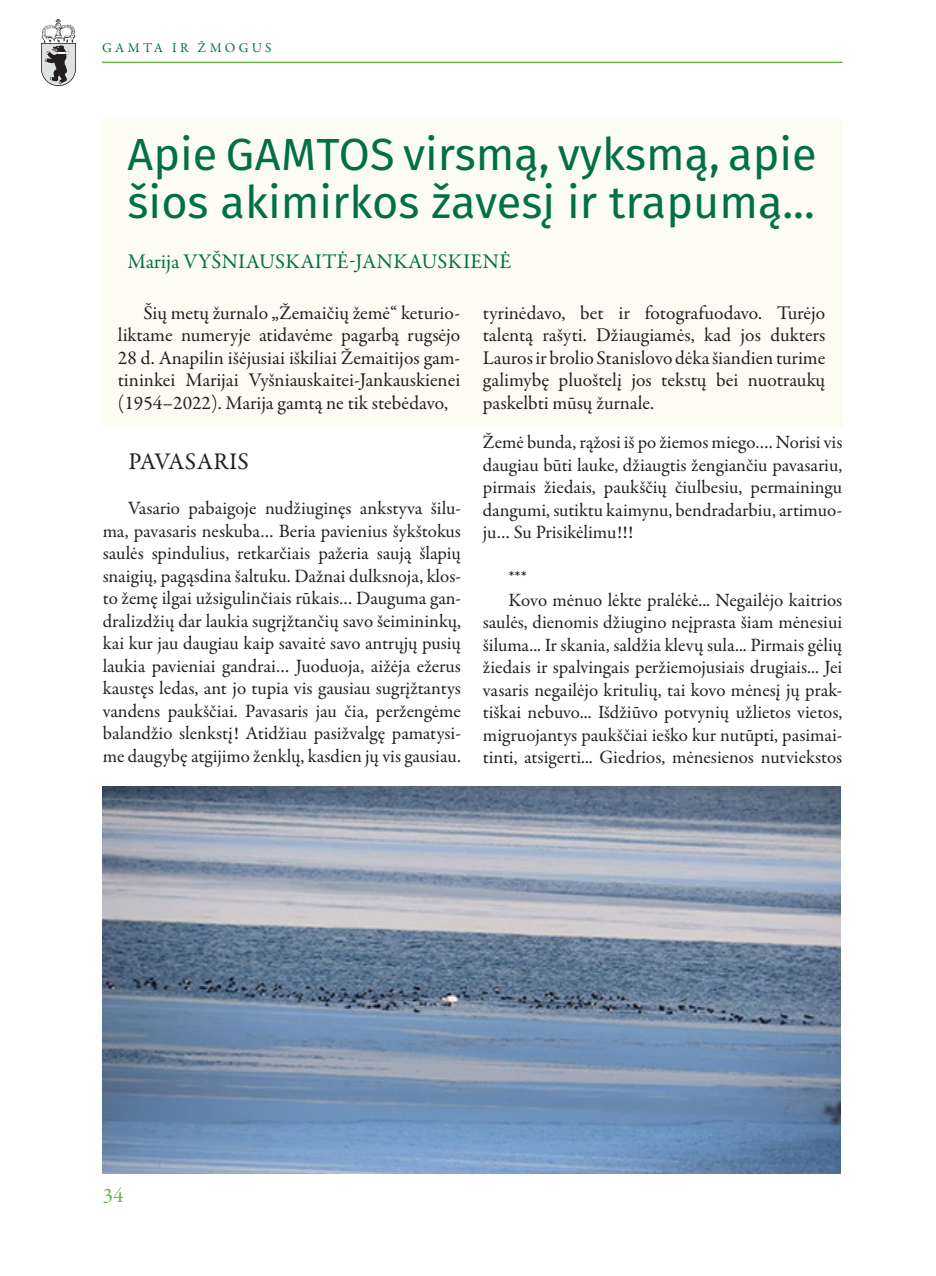
<style>
.page{position:relative;width:936px;height:1276px;background:#fff}
.page>*{position:absolute;margin:0;border:0;box-sizing:border-box;transform-origin:0 0}
.tekstas{font:45px "Fira Sans";color:#017045}
.tekstas-2{font:24px "Garamond Premr Pro";letter-spacing:.015em;color:#231f20}
.tekstas-3{font:21px "Garamond Premr Pro";letter-spacing:.015em;color:#017045}
.t1{font:21px "Garamond Premr Pro";color:#6fb048}
.tekstas-4{font:19.5px/22.5px "Garamond Premr Pro";color:#231f20;text-align:justify}
.parašas{font:19.5px/22.5px "Garamond Premr Pro";color:#231f20;text-align:justify}
.tekstas-5{font:18.9px/22.5px "Garamond Premr Pro";color:#231f20;text-align:justify}
.t2{font:13.5px "Garamond Premr Pro";letter-spacing:.245em;color:#017045}
</style>
<div class="page">
<img style="left:41px;top:19px;width:35px;height:67px">
<hr style="left:102px;top:62px;width:740px;height:1px;background:#6fb048">
<div style="left:102px;top:119px;width:740px;height:309px;background:#fdfcf3"></div>
<img style="left:103px;top:787px;width:737px;height:387px">
<p class="t2" style="left:102px;top:39px;width:171px">GAMTA IR ŽMOGUS</p>
<p class="tekstas" style="left:128px;top:123px;width:690px">Apie GAMTOS virsmą, vyksmą, apie</p>
<p class="tekstas" style="left:128px;top:171px;width:688px">šios akimirkos žavesį ir trapumą...</p>
<p class="tekstas-3" style="left:128px;top:249px;width:385px">Marija VYŠNIAUSKAITĖ-JANKAUSKIENĖ</p>
<p class="tekstas-4" style="left:118px;top:302px;width:344px;text-indent:26px">Šių metų žurnalo „Žemaičių žemė“ keturio&shy;liktame numeryje atidavėme pagarbą rugsėjo 28 d. Anapilin išėjusiai iškiliai Žemaitijos gam&shy;tininkei Marijai Vyšniauskaitei-Jankauskienei (1954–2022). Marija gamtą ne tik stebėdavo,</p>
<p class="parašas" style="left:483px;top:302px;width:344px">tyrinėdavo, bet ir fotografuodavo. Turėjo talentą rašyti. Džiaugiamės, kad jos dukters Lauros ir brolio Stanislovo dėka šiandien turime galimybę pluoštelį jos tekstų bei nuotraukų paskelbti mūsų žurnale.</p>
<p class="tekstas-5" style="left:483px;top:431px;width:361px">Žemė bunda, rąžosi iš po žiemos miego…. Norisi vis daugiau būti lauke, džiaugtis žengiančiu pavasariu, pirmais žiedais, paukščių čiulbesiu, permainingu dangumi, sutiktu kaimynu, bendradarbiu, artimuo&shy;ju… Su Prisikėlimu!!!</p>
<p class="tekstas-5" style="left:508px;top:566px;width:20px">***</p>
<p class="tekstas-5" style="left:483px;top:589px;width:361px;text-indent:26px">Kovo mėnuo lėkte pralėkė... Negailėjo kaitrios saulės, dienomis džiugino neįprasta šiam mėnesiui šiluma... Ir skania, saldžia klevų sula... Pirmais gėlių žiedais ir spalvingais peržiemojusiais drugiais... Jei vasaris negailėjo kritulių, tai kovo mėnesį jų prak&shy;tiškai nebuvo... Išdžiūvo potvynių užlietos vietos, migruojantys paukščiai ieško kur nutūpti, pasimai&shy;tinti, atsigerti... Giedrios, mėnesienos nutviekstos</p>
<p class="tekstas-2" style="left:128px;top:447px;width:122px">PAVASARIS</p>
<p class="tekstas-5" style="left:103px;top:497px;width:360px;text-indent:26px">Vasario pabaigoje nudžiuginęs ankstyva šilu&shy;ma, pavasaris neskuba… Beria pavienius šykštokus saulės spindulius, retkarčiais pažeria saują šlapių snaigių, pagąsdina šaltuku. Dažnai dulksnoja, klos&shy;to žemę ilgai užsigulinčiais rūkais… Dauguma gan&shy;dralizdžių dar laukia sugrįžtančių savo šeimininkų, kai kur jau daugiau kaip savaitė savo antrųjų pusių laukia pavieniai gandrai… Juoduoja, aižėja ežerus kaustęs ledas, ant jo tupia vis gausiau sugrįžtantys vandens paukščiai. Pavasaris jau čia, peržengėme balandžio slenkstį! Atidžiau pasižvalgę pamatysi&shy;me daugybę atgijimo ženklų, kasdien jų vis gausiau.</p>
<p class="t1" style="left:103px;top:1182px;width:22px">34</p>
</div>
